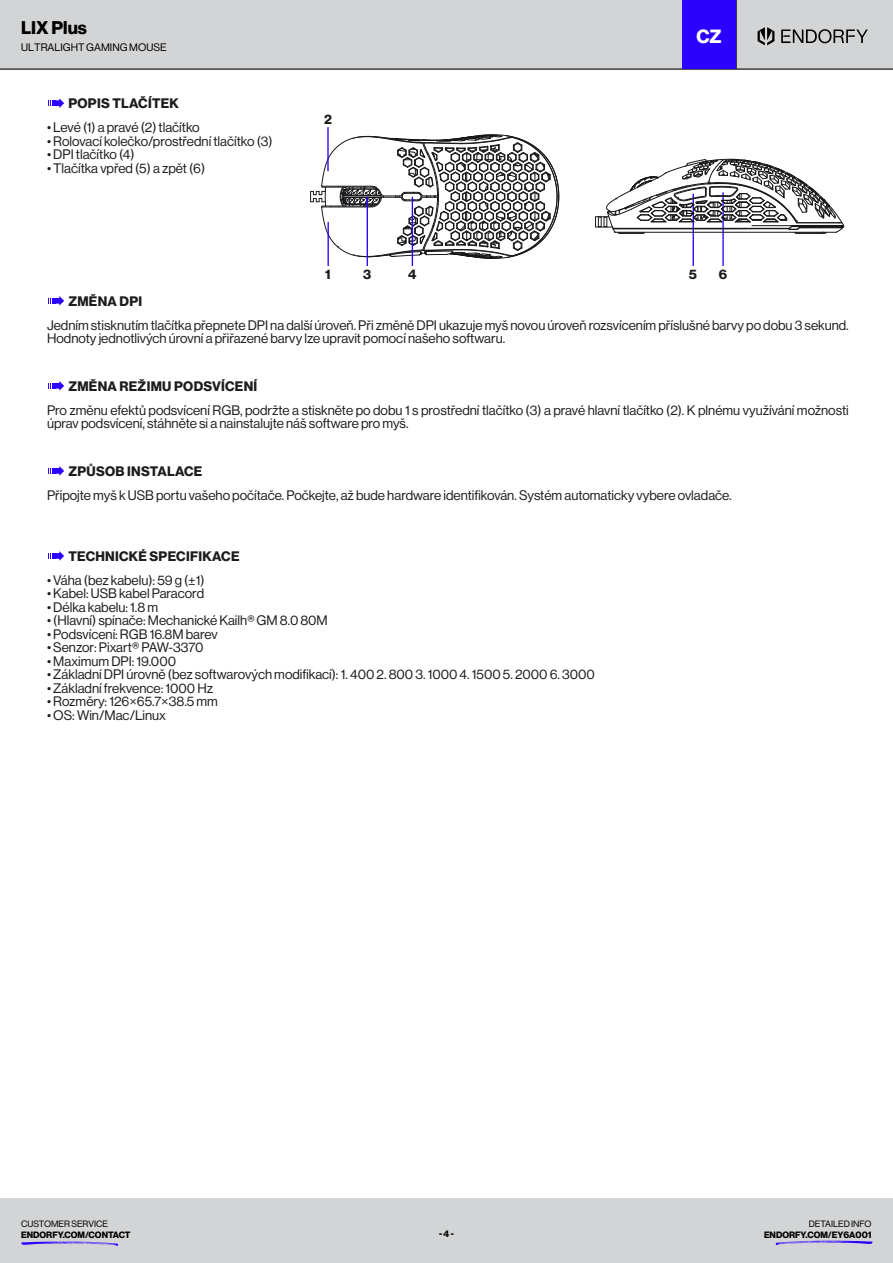
<style>
.page{position:relative;width:893px;height:1263px;background:#fff}
.page>*{position:absolute;margin:0;border:0;box-sizing:border-box;transform-origin:0 0}
.t1{font:18.75px "N Haas Grotesk DS Pro 75 Bd";color:#fff}
.t2{font:18px "N Haas Grotesk DS Pro 75 Bd";color:#000}
.t3{font:13.5px/13.5px "N Haas Grotesk DS Pro 55 Rg";color:#1d1d1b}
.t4{font:13.5px "N Haas Grotesk DS Pro 75 Bd";letter-spacing:.02em;color:#1d1d1b}
.t5{font:10.65px "N Haas Grotesk DS Pro 55 Rg";color:#000}
.t6{font:9px "N Haas Grotesk DS Pro 75 Bd";color:#000}
.t7{font:9px "N Haas Grotesk DS Pro 55 Rg";color:#000}
</style>
<div class="page">
<svg style="left:310px;top:134px;width:249px;height:125px"></svg>
<svg style="left:48px;top:551px;width:16px;height:10px"></svg>
<svg style="left:48px;top:296px;width:16px;height:10px"></svg>
<svg style="left:48px;top:381px;width:16px;height:10px"></svg>
<svg style="left:48px;top:466px;width:16px;height:10px"></svg>
<svg style="left:48px;top:98px;width:16px;height:10px"></svg>
<hr style="left:722px;top:192px;width:2px;height:74px;background:#2c02ff">
<hr style="left:693px;top:194px;width:1px;height:72px;background:#2c02ff">
<hr style="left:412px;top:197px;width:1px;height:69px;background:#2c02ff">
<hr style="left:367px;top:197px;width:1px;height:69px;background:#2c02ff">
<hr style="left:327px;top:222px;width:2px;height:44px;background:#2c02ff">
<hr style="left:327px;top:127px;width:2px;height:44px;background:#2c02ff">
<svg style="left:595px;top:158px;width:249px;height:76px"></svg>
<div style="left:0;top:1198px;width:893px;height:65px;background:#d3d4d5"></div>
<svg style="left:21px;top:1241px;width:97px;height:5px"></svg>
<svg style="left:776px;top:1240px;width:96px;height:5px"></svg>
<div style="left:0;top:0;width:893px;height:69px;background:#d3d4d5"></div>
<svg style="left:758px;top:27px;width:110px;height:18px"></svg>
<hr style="left:736px;top:0;width:1px;height:69px;background:#1a171b">
<hr style="left:0;top:69px;width:893px;height:1px;background:#1a171b">
<div style="left:682px;top:0;width:54px;height:69px;background:#2c02ff"></div>
<h2 class="t2" style="left:21px;top:17px;width:67px">LIX Plus</h2>
<p class="t5" style="left:21px;top:41px;width:147px">ULTRALIGHT GAMING MOUSE</p>
<p class="t4" style="left:68px;top:95px;width:112px">POPIS TLAČÍTEK</p>
<p class="t3" style="left:47px;top:121px;width:154px">• Levé (1) a pravé (2) tlačítko</p>
<p class="t3" style="left:47px;top:134px;width:227px">• Rolovací kolečko/prostřední tlačítko (3)</p>
<p class="t3" style="left:47px;top:148px;width:89px">• DPI tlačítko (4)</p>
<p class="t3" style="left:47px;top:161px;width:160px">• Tlačítka vpřed (5) a zpět (6)</p>
<p class="t4" style="left:68px;top:293px;width:75px">ZMĚNA DPI</p>
<p class="t4" style="left:324px;top:112px;width:9px">2</p>
<h1 class="t1" style="left:696px;top:26px;width:27px">CZ</h1>
<p class="t4" style="left:325px;top:267px;width:7px">1</p>
<p class="t4" style="left:363px;top:267px;width:10px">3</p>
<p class="t4" style="left:408px;top:267px;width:10px">4</p>
<p class="t4" style="left:689px;top:267px;width:10px">5</p>
<p class="t4" style="left:719px;top:267px;width:10px">6</p>
<p class="t3" style="left:47px;top:318px;width:803px">Jedním stisknutím tlačítka přepnete DPI na další úroveň. Při změně DPI ukazuje myš novou úroveň rozsvícením příslušné barvy po dobu 3 sekund.<br>Hodnoty jednotlivých úrovní a přiřazené barvy lze upravit pomocí našeho softwaru.</p>
<p class="t4" style="left:68px;top:378px;width:190px">ZMĚNA REŽIMU PODSVÍCENÍ</p>
<p class="t3" style="left:47px;top:403px;width:803px">Pro změnu efektů podsvícení RGB, podržte a stiskněte po dobu 1 s prostřední tlačítko (3) a pravé hlavní tlačítko (2). K plnému využívání možnosti úprav podsvícení, stáhněte si a nainstalujte náš software pro myš.</p>
<p class="t4" style="left:68px;top:463px;width:135px">ZPŮSOB INSTALACE</p>
<p class="t3" style="left:47px;top:488px;width:686px">Připojte myš k USB portu vašeho počítače. Počkejte, až bude hardware identifikován. Systém automaticky vybere ovladače.</p>
<p class="t4" style="left:68px;top:548px;width:173px">TECHNICKÉ SPECIFIKACE</p>
<p class="t3" style="left:47px;top:573px;width:159px">• Váha (bez kabelu): 59 g (±1)</p>
<p class="t3" style="left:47px;top:587px;width:159px">• Kabel: USB kabel Paracord</p>
<p class="t3" style="left:47px;top:600px;width:113px">• Délka kabelu: 1.8 m</p>
<p class="t3" style="left:47px;top:614px;width:282px">• (Hlavní) spínače: Mechanické Kailh® GM 8.0 80M</p>
<p class="t3" style="left:47px;top:627px;width:172px">• Podsvícení: RGB 16.8M barev</p>
<p class="t3" style="left:47px;top:641px;width:158px">• Senzor: Pixart® PAW-3370</p>
<p class="t3" style="left:47px;top:654px;width:131px">• Maximum DPI: 19.000</p>
<p class="t3" style="left:47px;top:668px;width:549px">• Základní DPI úrovně (bez softwarových modifikací): 1. 400 2. 800 3. 1000 4. 1500 5. 2000 6. 3000</p>
<p class="t3" style="left:47px;top:681px;width:168px">• Základní frekvence: 1000 Hz</p>
<p class="t3" style="left:47px;top:695px;width:172px">• Rozměry: 126×65.7×38.5 mm</p>
<p class="t3" style="left:47px;top:708px;width:121px">• OS: Win/Mac/Linux</p>
<p class="t7" style="left:21px;top:1219px;width:88px">CUSTOMER SERVICE</p>
<p class="t6" style="left:21px;top:1229px;width:111px">ENDORFY.COM/CONTACT</p>
<p class="t7" style="left:809px;top:1219px;width:64px">DETAILED INFO</p>
<p class="t6" style="left:439px;top:1229px;width:16px">- 4 -</p>
<p class="t6" style="left:764px;top:1229px;width:109px">ENDORFY.COM/EY6A001</p>
</div>
